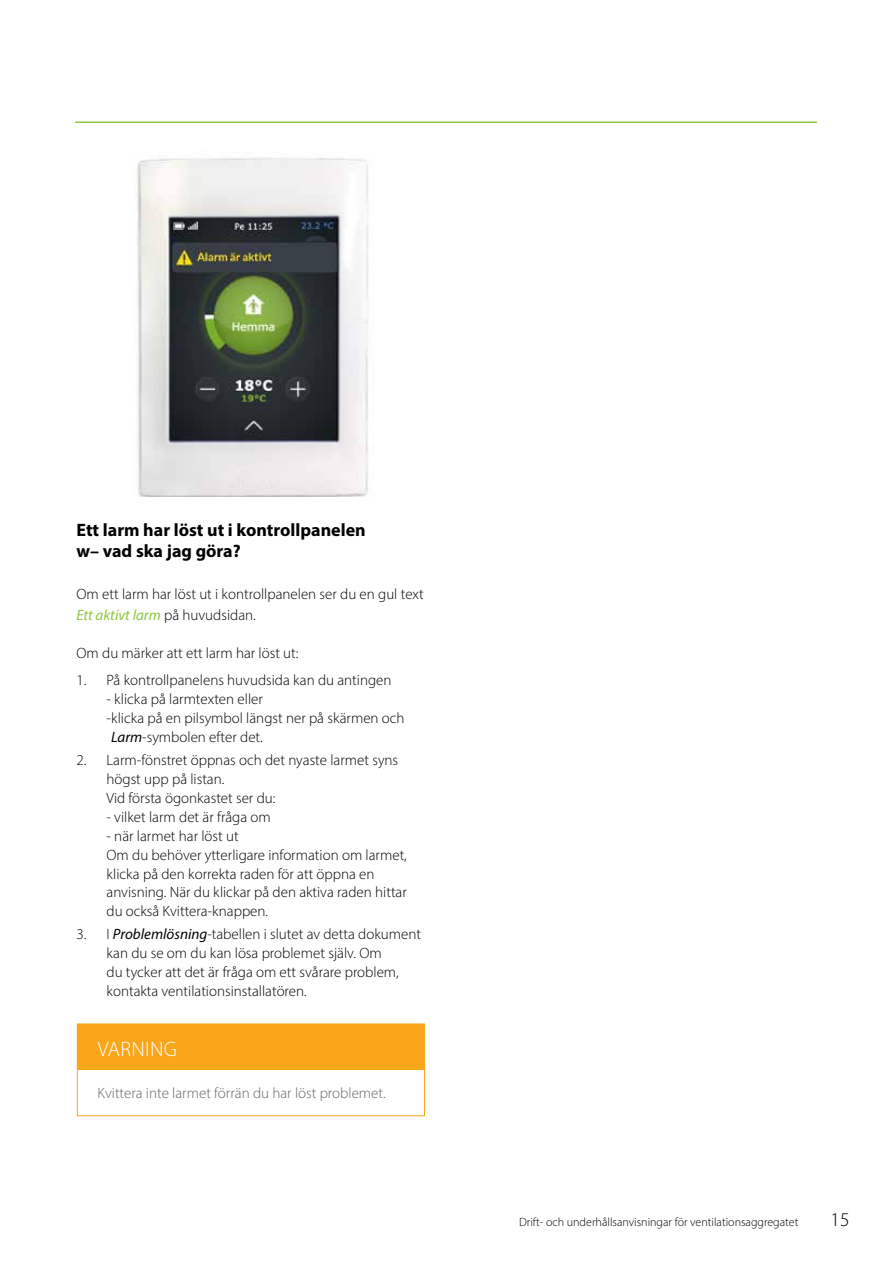
<style>
.page{position:relative;width:893px;height:1263px;background:#fff}
.page>*{position:absolute;margin:0;border:0;box-sizing:border-box;transform-origin:0 0}
.t1{font:300 21px "Myriad Pro";letter-spacing:.02em;color:#fff}
.t2{font:300 19.5px "Myriad Pro";color:#000}
.t3{font:700 18px/21px "Myriad Pro";color:#000}
.t4{font:300 15px/18.9px "Myriad Pro";color:#000}
.t5{font:300 15px "Myriad Pro";color:#636466}
.t6{font:300 12px "Myriad Pro";color:#000}
.s1{font-weight:400;font-style:italic;color:#8dc63f}
.s2{font-weight:400;font-style:italic}
</style>
<div class="page">
<hr style="left:76px;top:121px;width:740px;height:2px;background:#8dc63f">
<div style="left:77px;top:1024px;width:347px;height:46px;background:#faa61a"></div>
<div style="left:77px;top:1023px;width:348px;height:93px;border:1px solid #faa61a"></div>
<img style="left:136px;top:157px;width:233px;height:339px">
<p class="t3" style="left:77px;top:518px;width:291px">Ett larm har löst ut i kontrollpanelen w– vad ska jag göra?</p>
<p class="t4" style="left:77px;top:583px;width:349px;line-height:21px">Om ett larm har löst ut i kontrollpanelen ser du en gul text<br><span class="s1">Ett aktivt larm</span> på huvudsidan.</p>
<p class="t4" style="left:77px;top:643px;width:223px">Om du märker att ett larm har löst ut:</p>
<p class="t4" style="left:77px;top:671px;width:317px">1. På kontrollpanelens huvudsida kan du antingen</p>
<p class="t4" style="left:107px;top:689px;width:300px">- klicka på larmtexten eller<br>-klicka på en pilsymbol längst ner på skärmen och<br><span class="s2">Larm</span>-symbolen efter det.</p>
<p class="t4" style="left:107px;top:750px;width:293px;text-indent:-30px">2. Larm-fönstret öppnas och det nyaste larmet syns högst upp på listan.<br>Vid första ögonkastet ser du:</p>
<p class="t4" style="left:107px;top:807px;width:166px">- vilket larm det är fråga om</p>
<p class="t4" style="left:107px;top:826px;width:302px">- när larmet har löst ut<br>Om du behöver ytterligare information om larmet, klicka på den korrekta raden för att öppna en anvisning. När du klickar på den aktiva raden hittar du också Kvittera-knappen.</p>
<p class="t4" style="left:107px;top:925px;width:316px;text-indent:-30px">3. I <span class="s2">Problemlösning</span>-tabellen i slutet av detta dokument kan du se om du kan lösa problemet själv. Om<br>du tycker att det är fråga om ett svårare problem, kontakta ventilationsinstallatören.</p>
<h1 class="t1" style="left:98px;top:1036px;width:81px">VARNING</h1>
<p class="t5" style="left:98px;top:1083px;width:290px">Kvittera inte larmet förrän du har löst problemet.</p>
<p class="t6" style="left:519px;top:1215px;width:281px">Drift- och underhållsanvisningar för ventilationsaggregatet</p>
<h2 class="t2" style="left:831px;top:1208px;width:21px">15</h2>
</div>
